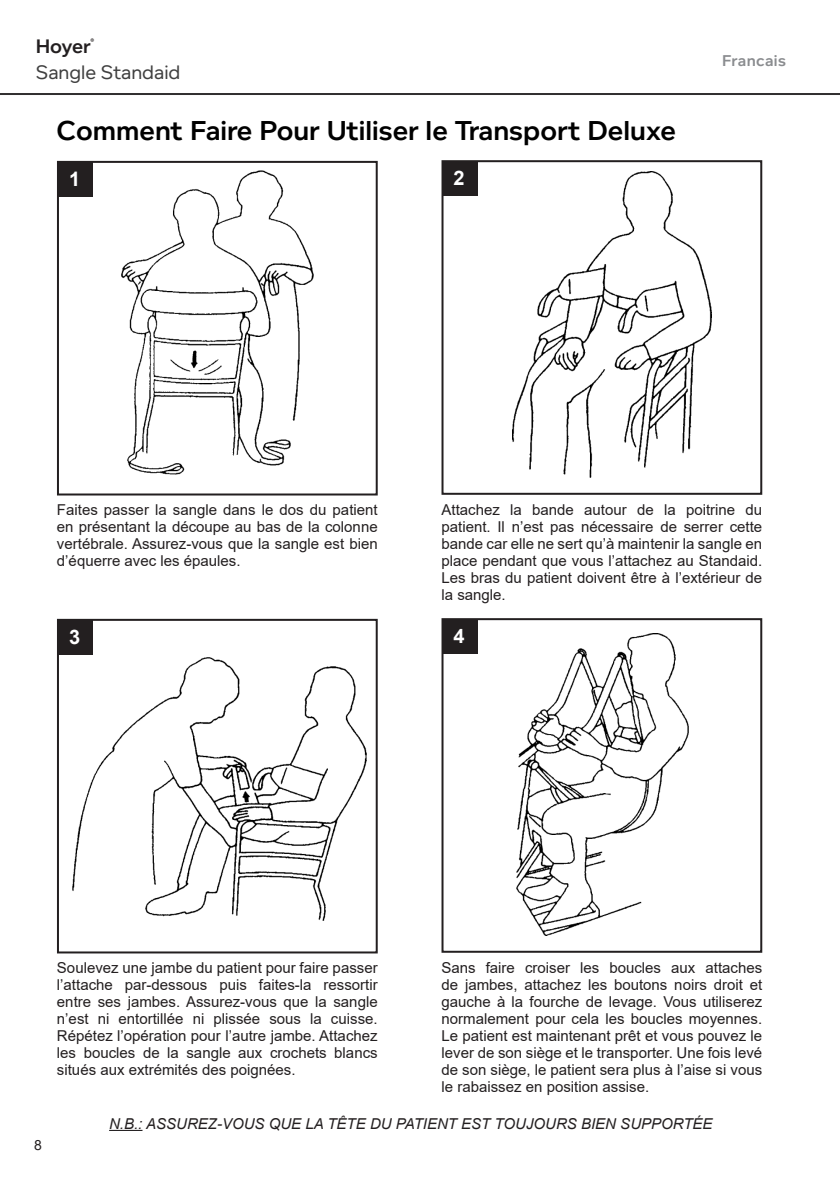
<style>
.page{position:relative;width:840px;height:1191px;background:#fff}
.page>*{position:absolute;margin:0;border:0;box-sizing:border-box;transform-origin:0 0}
.t1{font:600 28px "Foundry Context";color:#000}
.t2{font:20px "Foundry Context";color:#404040}
.t3{font:600 20px "Foundry Context";letter-spacing:-.01em;color:#231f20}
.Body{font:700 20px "Arial";color:#fff}
.t4{font:600 16px "Foundry Context";letter-spacing:.025em;color:#8a8c8f}
.t5{font:15px/17px "Arial";color:#231f20;text-align:justify}
.t6{font:italic 15px "Arial";color:#231f20}
.t7{font:14px "Arial";color:#231f20}
.t8{font:600 8px "Foundry Context";color:#231f20}
</style>
<div class="page">
<hr style="left:0;top:93px;width:839px;height:2px;background:#312f30">
<img style="left:121px;top:171px;width:192px;height:303px">
<img style="left:512px;top:171px;width:199px;height:306px">
<img style="left:72px;top:657px;width:294px;height:264px">
<img style="left:516px;top:634px;width:172px;height:301px">
<hr style="left:109px;top:1129px;width:33px;height:2px;background:#231f20">
<div style="left:57px;top:619px;width:320px;height:334px;border:2px solid #231f20"></div>
<div style="left:441px;top:618px;width:320px;height:334px;border:2px solid #231f20"></div>
<div style="left:59px;top:620px;width:34px;height:34px;background:#231f20"></div>
<div style="left:443px;top:620px;width:34px;height:34px;background:#231f20"></div>
<div style="left:57px;top:161px;width:320px;height:334px;border:2px solid #231f20"></div>
<div style="left:441px;top:160px;width:320px;height:335px;border:2px solid #231f20"></div>
<div style="left:59px;top:163px;width:34px;height:34px;background:#231f20"></div>
<div style="left:443px;top:162px;width:34px;height:34px;background:#231f20"></div>
<h2 class="t3" style="left:36px;top:34px;width:56px">Hoyer</h2>
<p class="t8" style="left:90px;top:36px;width:5px">®</p>
<h2 class="t2" style="left:36px;top:61px;width:146px">Sangle Standaid</h2>
<p class="t1" style="left:56px;top:114px;width:620px">Comment Faire Pour Utiliser le Transport Deluxe</p>
<p class="Body" style="left:69px;top:165px;width:13px">1</p>
<p class="Body" style="left:453px;top:164px;width:13px">2</p>
<p class="t4" style="left:721px;top:52px;width:66px">Francais</p>
<p class="t5" style="left:57px;top:501px;width:322px">Faites passer la sangle dans le dos du patient en présentant la découpe au bas de la colonne vertébrale. Assurez-vous que la sangle est bien d’équerre avec les épaules.</p>
<p class="t5" style="left:441px;top:501px;width:322px">Attachez la bande autour de la poitrine du patient. Il n’est pas nécessaire de serrer cette bande car elle ne sert qu’à maintenir la sangle en place pendant que vous l’attachez au Standaid.<br>Les bras du patient doivent être à l’extérieur de la sangle.</p>
<p class="Body" style="left:69px;top:623px;width:13px">3</p>
<p class="Body" style="left:453px;top:622px;width:13px">4</p>
<p class="t5" style="left:57px;top:959px;width:322px">Soulevez une jambe du patient pour faire passer l’attache par-dessous puis faites-la ressortir entre ses jambes. Assurez-vous que la sangle n’est ni entortillée ni plissée sous la cuisse.<br>Répétez l’opération pour l’autre jambe. Attachez les boucles de la sangle aux crochets blancs situés aux extrémités des poignées.</p>
<p class="t5" style="left:441px;top:959px;width:322px">Sans faire croiser les boucles aux attaches de jambes, attachez les boutons noirs droit et gauche à la fourche de levage. Vous utiliserez normalement pour cela les boucles moyennes.<br>Le patient est maintenant prêt et vous pouvez le lever de son siège et le transporter. Une fois levé de son siège, le patient sera plus à l’aise si vous le rabaissez en position assise.</p>
<p class="t7" style="left:34px;top:1135px;width:9px">8</p>
<p class="t6" style="left:109px;top:1113px;width:604px">N.B.: ASSUREZ-VOUS QUE LA TÊTE DU PATIENT EST TOUJOURS BIEN SUPPORTÉE</p>
</div>
